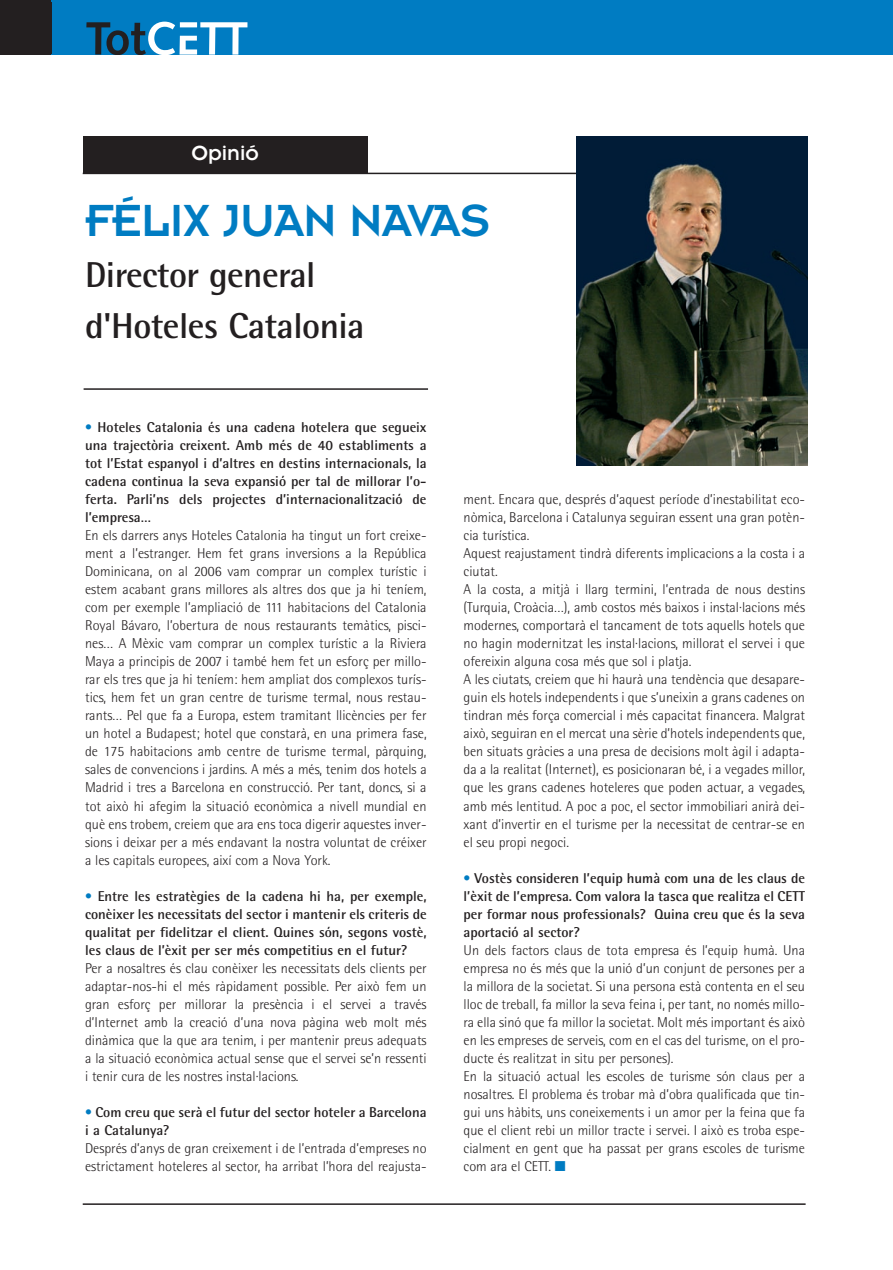
<style>
.page{position:relative;width:893px;height:1270px;background:#fff}
.page>*{position:absolute;margin:0;border:0;box-sizing:border-box;transform-origin:0 0}
.t1{font:49.5px "Insignia";letter-spacing:-.015em;color:#007cc2}
.t2{font:700 36px/51px "Rotis Semi Sans";letter-spacing:-.015em;color:#231f20}
.t3{font:22.5px "Insignia";color:#fff}
.t4{font:300 14.25px/18px "Rotis Semi Sans";color:#231f20}
.t5{font:700 14.25px/18px "Rotis Semi Sans";color:#231f20;text-align:justify}
.s1{font-weight:300;color:#007cc2}
.s2{color:#007cc2}
</style>
<div class="page">
<div style="left:0;top:0;width:893px;height:55px;background:#007cc2"></div>
<svg style="left:86px;top:22px;width:161px;height:33px"></svg>
<div style="left:0;top:0;width:51px;height:55px;background:#231f20"></div>
<hr style="left:83px;top:173px;width:723px;height:1px;background:#231f20">
<hr style="left:83px;top:1203px;width:723px;height:1px;background:#231f20">
<div style="left:83px;top:136px;width:285px;height:37px;background:#231f20"></div>
<hr style="left:84px;top:388px;width:344px;height:2px;background:#231f20">
<img style="left:577px;top:136px;width:231px;height:329px">
<h3 class="t3" style="left:191px;top:146px;width:69px">Opinió</h3>
<h1 class="t1" style="left:85px;top:205px;width:407px">FÉLIX JUAN NAVAS</h1>
<h2 class="t2" style="left:85px;top:253px;width:281px">Director general d'Hoteles Catalonia</h2>
<p class="t5" style="left:85px;top:420px;width:343px"><span class="s1">•</span> Hoteles Catalonia és una cadena hotelera que segueix una trajectòria creixent. Amb més de 40 establiments a tot l’Estat espanyol i d’altres en destins internacionals, la cadena continua la seva expansió per tal de millorar l’o&shy;ferta. Parli’ns dels projectes d’internacionalització de l’empresa…</p>
<p class="t4" style="left:85px;top:528px;width:343px;text-align:justify">En els darrers anys Hoteles Catalonia ha tingut un fort creixe&shy;ment a l’estranger. Hem fet grans inversions a la República Dominicana, on al 2006 vam comprar un complex turístic i estem acabant grans millores als altres dos que ja hi teníem, com per exemple l’ampliació de 111 habitacions del Catalonia Royal Bávaro, l’obertura de nous restaurants temàtics, pisci&shy;nes… A Mèxic vam comprar un complex turístic a la Riviera Maya a principis de 2007 i també hem fet un esforç per millo&shy;rar els tres que ja hi teníem: hem ampliat dos complexos turís&shy;tics, hem fet un gran centre de turisme termal, nous restau&shy;rants… Pel que fa a Europa, estem tramitant llicències per fer un hotel a Budapest; hotel que constarà, en una primera fase, de 175 habitacions amb centre de turisme termal, pàrquing, sales de convencions i jardins. A més a més, tenim dos hotels a Madrid i tres a Barcelona en construcció. Per tant, doncs, si a tot això hi afegim la situació econòmica a nivell mundial en què ens trobem, creiem que ara ens toca digerir aquestes inver&shy;sions i deixar per a més endavant la nostra voluntat de créixer a les capitals europees, així com a Nova York.</p>
<p class="t5" style="left:85px;top:888px;width:343px"><span class="s1">•</span> Entre les estratègies de la cadena hi ha, per exemple, conèixer les necessitats del sector i mantenir els criteris de qualitat per fidelitzar el client. Quines són, segons vostè, les claus de l’èxit per ser més competitius en el futur?</p>
<p class="t4" style="left:85px;top:960px;width:343px;text-align:justify">Per a nosaltres és clau conèixer les necessitats dels clients per adaptar-nos-hi el més ràpidament possible. Per això fem un gran esforç per millorar la presència i el servei a través d’Internet amb la creació d’una nova pàgina web molt més dinàmica que la que ara tenim, i per mantenir preus adequats a la situació econòmica actual sense que el servei se’n ressenti i tenir cura de les nostres instal·lacions.</p>
<p class="t5" style="left:85px;top:1104px;width:343px"><span class="s1">•</span> Com creu que serà el futur del sector hoteler a Barcelona i a Catalunya?</p>
<p class="t4" style="left:85px;top:1140px;width:343px">Després d’anys de gran creixement i de l’entrada d’empreses no estrictament hoteleres al sector, ha arribat l’hora del reajusta-</p>
<p class="t4" style="left:464px;top:492px;width:343px">ment. Encara que, després d’aquest període d’inestabilitat eco&shy;nòmica, Barcelona i Catalunya seguiran essent una gran potèn&shy;cia turística.<br>Aquest reajustament tindrà diferents implicacions a la costa i a ciutat.<br>A la costa, a mitjà i llarg termini, l’entrada de nous destins (Turquia, Croàcia…), amb costos més baixos i instal·lacions més modernes, comportarà el tancament de tots aquells hotels que no hagin modernitzat les instal·lacions, millorat el servei i que ofereixin alguna cosa més que sol i platja.<br>A les ciutats, creiem que hi haurà una tendència que desapare&shy;guin els hotels independents i que s’uneixin a grans cadenes on tindran més força comercial i més capacitat financera. Malgrat això, seguiran en el mercat una sèrie d’hotels independents que, ben situats gràcies a una presa de decisions molt àgil i adapta&shy;da a la realitat (Internet), es posicionaran bé, i a vegades millor, que les grans cadenes hoteleres que poden actuar, a vegades, amb més lentitud. A poc a poc, el sector immobiliari anirà dei&shy;xant d’invertir en el turisme per la necessitat de centrar-se en el seu propi negoci.</p>
<p class="t5" style="left:464px;top:870px;width:343px"><span class="s1">•</span> Vostès consideren l’equip humà com una de les claus de l’èxit de l’empresa. Com valora la tasca que realitza el CETT per formar nous professionals? Quina creu que és la seva aportació al sector?</p>
<p class="t4" style="left:464px;top:942px;width:343px">Un dels factors claus de tota empresa és l’equip humà. Una empresa no és més que la unió d’un conjunt de persones per a la millora de la societat. Si una persona està contenta en el seu lloc de treball, fa millor la seva feina i, per tant, no només millo&shy;ra ella sinó que fa millor la societat. Molt més important és això en les empreses de serveis, com en el cas del turisme, on el pro&shy;ducte és realitzat in situ per persones).<br>En la situació actual les escoles de turisme són claus per a nosaltres. El problema és trobar mà d’obra qualificada que tin&shy;gui uns hàbits, uns coneixements i un amor per la feina que fa que el client rebi un millor tracte i servei. I això es troba espe&shy;cialment en gent que ha passat per grans escoles de turisme com ara el CETT. <span class="s2">■</span></p>
</div>
